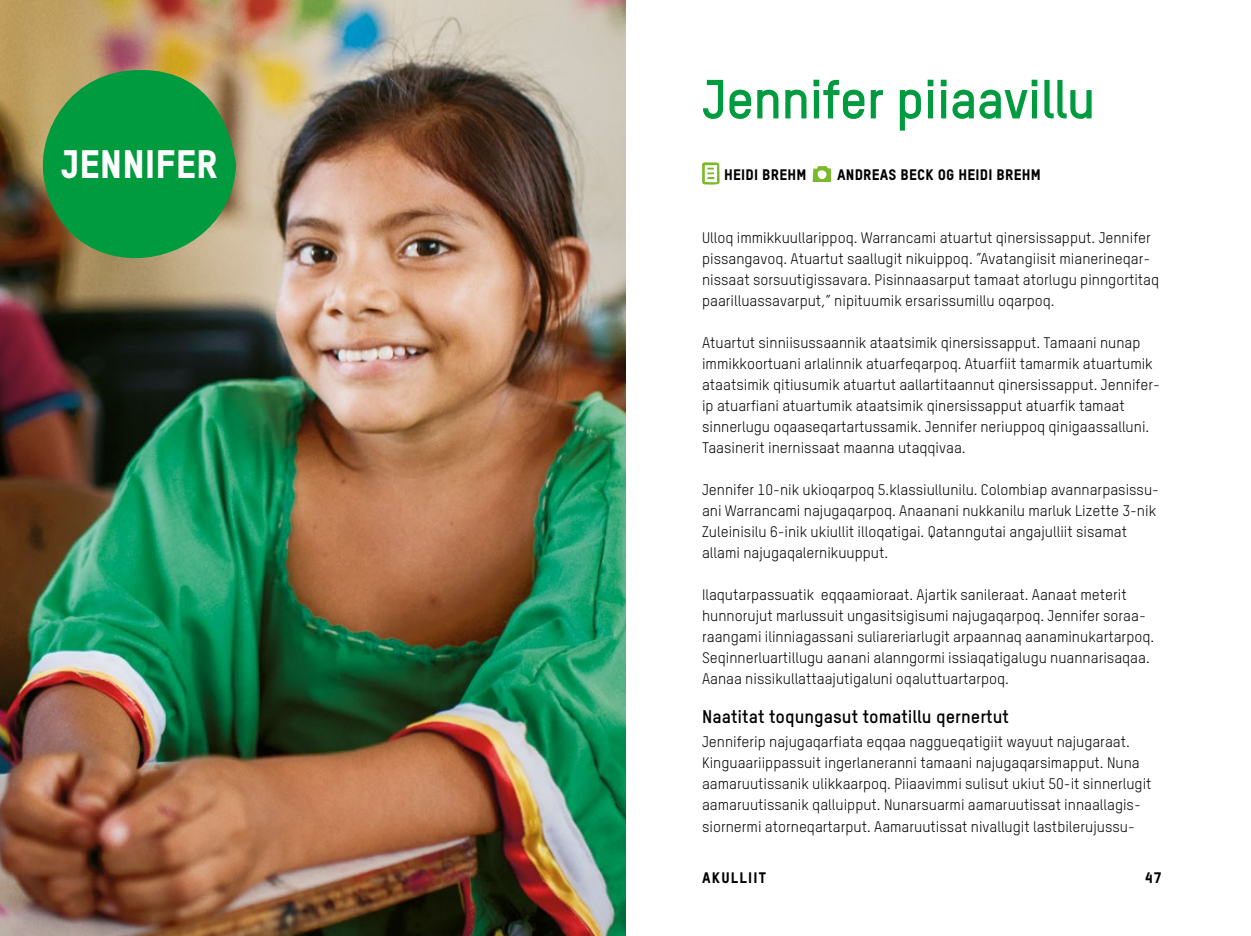
<style>
.page{position:relative;width:1251px;height:936px;background:#fff}
.page>*{position:absolute;margin:0;border:0;box-sizing:border-box;transform-origin:0 0}
.t1{font:700 54px "Oxfam TSTARPRO";letter-spacing:-.02em;color:#009b3e}
.t2{font:39px "Oxfam TSTARPRO Headline";color:#fff}
.t3{font:700 18px "Oxfam TSTARPRO";color:#000}
.t4{font:15px/21px "Oxfam TSTARPRO";color:#000}
.t5{font:15px "Oxfam TSTARPRO Headline";letter-spacing:.01em;color:#000}
.t6{font:15px "Oxfam TSTARPRO Headline";letter-spacing:.08em;color:#000}
</style>
<div class="page">
<img style="left:0;top:0;width:625px;height:935px">
<svg style="left:38px;top:69px;width:198px;height:192px;background:#2a9545"></svg>
<svg style="left:812px;top:166px;width:18px;height:16px"></svg>
<svg style="left:702px;top:162px;width:17px;height:23px"></svg>
<h2 class="t2" style="left:61px;top:135px;width:158px">JENNIFER</h2>
<h1 class="t1" style="left:702px;top:58px;width:395px">Jennifer piiaavillu</h1>
<p class="t5" style="left:724px;top:163px;width:84px">HEIDI BREHM</p>
<p class="t5" style="left:837px;top:163px;width:205px">ANDREAS BECK OG HEIDI BREHM</p>
<p class="t4" style="left:702px;top:226px;width:458px">Ulloq immikkuullarippoq. Warrancami atuartut qinersissapput. Jennifer pissangavoq. Atuartut saallugit nikuippoq. ”Avatangiisit mianerineqar&shy;nissaat sorsuutigissavara. Pisinnaasarput tamaat atorlugu pinngortitaq paarilluassavarput,” nipituumik ersarissumillu oqarpoq.</p>
<p class="t4" style="left:702px;top:331px;width:459px">Atuartut sinniisussaannik ataatsimik qinersissapput. Tamaani nunap immikkoortuani arlalinnik atuarfeqarpoq. Atuarfiit tamarmik atuartumik ataatsimik qitiusumik atuartut aallartitaannut qinersissapput. Jennifer&shy;ip atuarfiani atuartumik ataatsimik qinersissapput atuarfik tamaat sinnerlugu oqaaseqartartussamik. Jennifer neriuppoq qinigaassalluni.<br>Taasinerit inernissaat maanna utaqqivaa.</p>
<p class="t4" style="left:702px;top:478px;width:458px">Jennifer 10-nik ukioqarpoq 5.klassiullunilu. Colombiap avannarpasissu&shy;ani Warrancami najugaqarpoq. Anaanani nukkanilu marluk Lizette 3-nik Zuleinisilu 6-inik ukiullit illoqatigai. Qatanngutai angajulliit sisamat allami najugaqalernikuupput.</p>
<p class="t4" style="left:702px;top:583px;width:453px">Ilaqutarpassuatik eqqaamioraat. Ajartik sanileraat. Aanaat meterit hunnorujut marlussuit ungasitsigisumi najugaqarpoq. Jennifer soraa&shy;raangami ilinniagassani suliareriarlugit arpaannaq aanaminukartarpoq.<br>Seqinnerluartillugu aanani alanngormi issiaqatigalugu nuannarisaqaa.<br>Aanaa nissikullattaajutigaluni oqaluttuartarpoq.</p>
<p class="t3" style="left:702px;top:703px;width:308px">Naatitat toqungasut tomatillu qernertut</p>
<p class="t4" style="left:702px;top:730px;width:451px">Jenniferip najugaqarfiata eqqaa naggueqatigiit wayuut najugaraat.<br>Kinguaariippassuit ingerlaneranni tamaani najugaqarsimapput. Nuna aamaruutissanik ulikkaarpoq. Piiaavimmi sulisut ukiut 50-it sinnerlugit aamaruutissanik qalluipput. Nunarsuarmi aamaruutissat innaallagis&shy;siornermi atorneqartarput. Aamaruutissat nivallugit lastbilerujussu-</p>
<p class="t6" style="left:702px;top:866px;width:65px">AKULLIIT</p>
<p class="t5" style="left:1144px;top:866px;width:18px">47</p>
</div>
